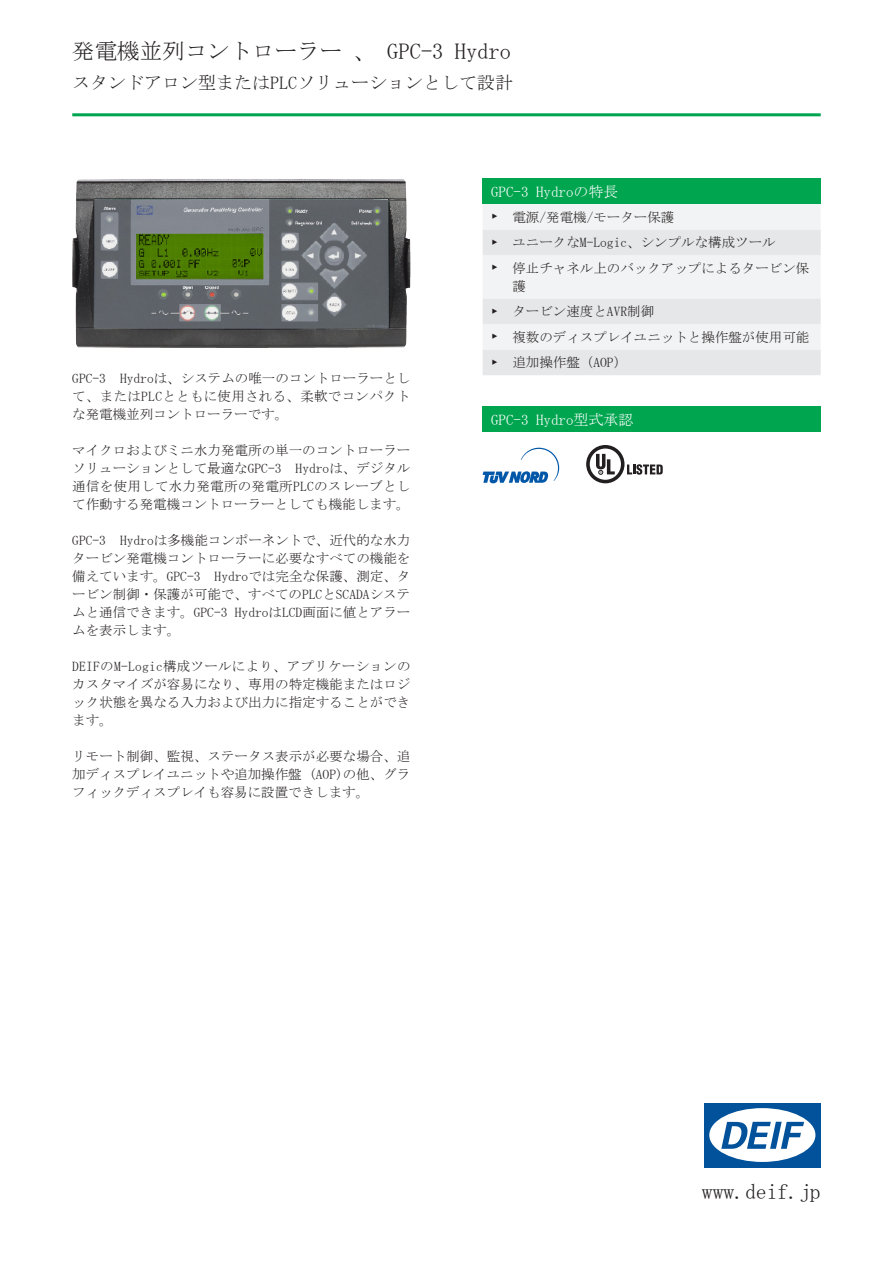
<style>
.page{position:relative;width:893px;height:1263px;background:#fff}
.page>*{position:absolute;margin:0;border:0;box-sizing:border-box;transform-origin:0 0}
.t1{font:22.5px "MS Mincho";color:#231f20}
.t2{font:21.6px "MS Mincho";color:#231f20}
.t3{font:18px "MS Mincho";color:#231f20}
.t4{font:15px "MS Mincho";color:#fff}
.t5{font:13.5px/18px "MS Mincho";color:#231f20;text-align:justify}
</style>
<div class="page">
<hr style="left:72px;top:113px;width:749px;height:3px;background:#00a54f">
<img style="left:72px;top:179px;width:339px;height:169px">
<div style="left:483px;top:179px;width:338px;height:25px;background:#00a54f"></div>
<div style="left:483px;top:204px;width:338px;height:26px;background:#f2f3f4"></div>
<svg style="left:483px;top:230px;width:338px;height:145px;fill:#e6e7e9"></svg>
<div style="left:483px;top:407px;width:338px;height:25px;background:#00a54f"></div>
<svg style="left:483px;top:448px;width:76px;height:35px"></svg>
<svg style="left:586px;top:445px;width:77px;height:38px"></svg>
<div style="left:704px;top:1103px;width:117px;height:64px;background:#01529a"></div>
<div style="left:709px;top:1108px;width:106px;height:54px;background:#fff;border-radius:50%"></div>
<svg style="left:721px;top:1122px;width:83px;height:27px"></svg>
<h1 class="t1" style="left:72px;top:39px;width:440px">発電機並列コントローラー 、 GPC-3 Hydro</h1>
<h3 class="t3" style="left:72px;top:74px;width:442px">スタンドアロン型またはPLCソリューションとして設計</h3>
<p class="t5" style="left:72px;top:369px;width:340px">GPC-3 Hydroは、システムの唯一のコントローラーとして、またはPLCとともに使用される、柔軟でコンパクトな発電機並列コントローラーです。</p>
<p class="t5" style="left:72px;top:441px;width:340px">マイクロおよびミニ水力発電所の単一のコントローラーソリューションとして最適なGPC-3 Hydroは、デジタル通信を使用して水力発電所の発電所PLCのスレーブとして作動する発電機コントローラーとしても機能します。</p>
<p class="t5" style="left:72px;top:531px;width:340px">GPC-3 Hydroは多機能コンポーネントで、近代的な水力タービン発電機コントローラーに必要なすべての機能を備えています。GPC-3 Hydroでは完全な保護、測定、タービン制御・保護が可能で、すべてのPLCとSCADAシステムと通信できます。GPC-3 HydroはLCD画面に値とアラームを表示します。</p>
<p class="t5" style="left:72px;top:657px;width:340px">DEIFのM-Logic構成ツールにより、アプリケーションのカスタマイズが容易になり、専用の特定機能またはロジック状態を異なる入力および出力に指定することができます。</p>
<p class="t5" style="left:72px;top:747px;width:340px">リモート制御、監視、ステータス表示が必要な場合、追加ディスプレイユニットや追加操作盤 (AOP)の他、グラフィックディスプレイも容易に設置できします。</p>
<p class="t4" style="left:491px;top:184px;width:129px">GPC-3 Hydroの特長</p>
<p class="t5" style="left:491px;top:204px;width:320px;line-height:25.5px;text-align:left">► 電源/発電機/モーター保護<br>► ユニークなM-Logic、シンプルな構成ツール<br>► 停止チャネル上のバックアップによるタービン保</p>
<p class="t5" style="left:491px;top:273px;width:320px;line-height:25.5px;text-align:left;text-indent:21px">護<br>► タービン速度とAVR制御<br>► 複数のディスプレイユニットと操作盤が使用可能► 追加操作盤（AOP）</p>
<p class="t4" style="left:491px;top:412px;width:144px">GPC-3 Hydro型式承認</p>
<h2 class="t2" style="left:702px;top:1181px;width:120px">www.deif.jp</h2>
</div>
